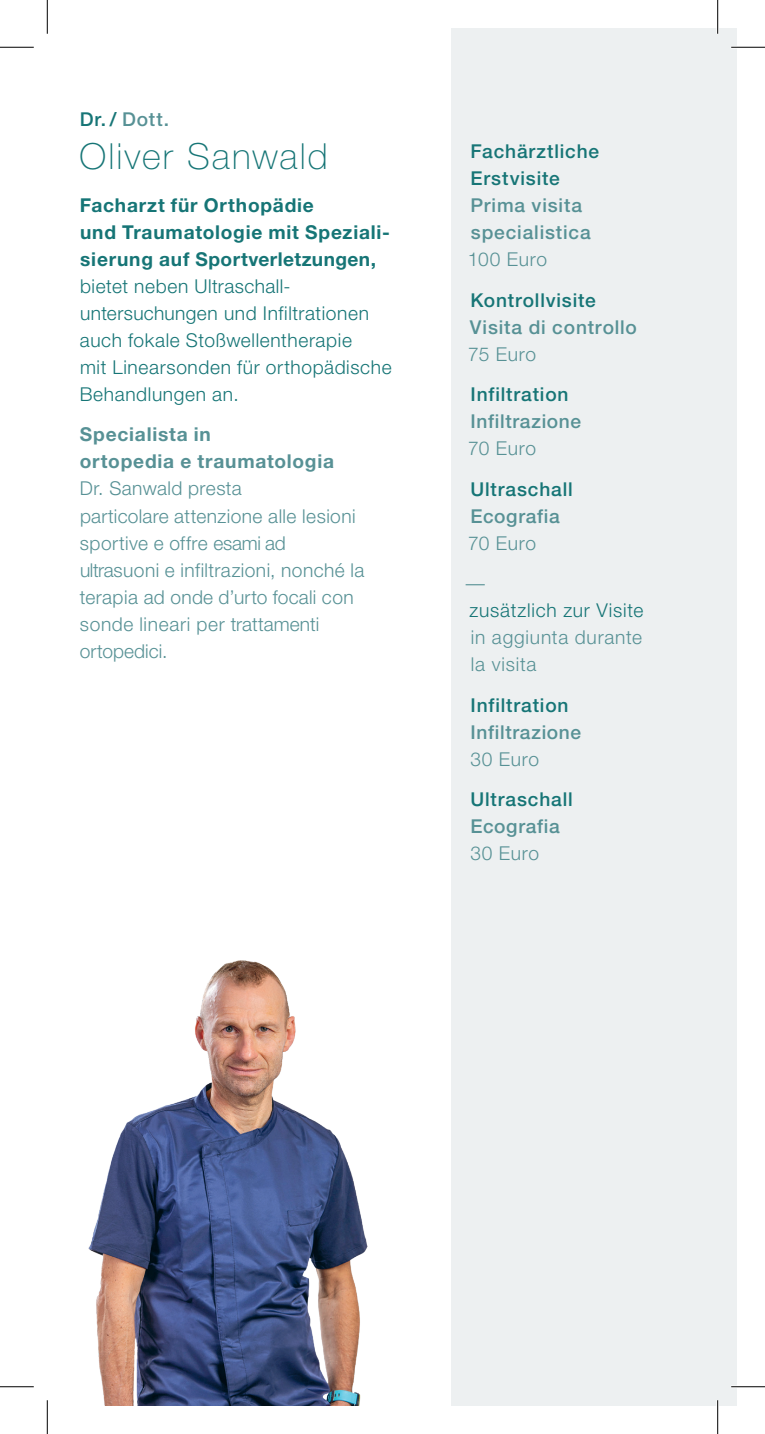
<style>
.page{position:relative;width:765px;height:1434px;background:#fff}
.page>*{position:absolute;margin:0;border:0;box-sizing:border-box;transform-origin:0 0}
.t1{font:100 36px "Helvetica Neue";letter-spacing:.055em;color:#167576}
.t2{font:300 19.12px/27px "Helvetica Neue";letter-spacing:.025em;color:#579195}
.t3{font:300 19.12px/27px "Helvetica Neue";letter-spacing:.035em;color:#167576}
.t4{font:500 19.12px/27px "Helvetica Neue";letter-spacing:.04em;color:#579195}
.t5{font:500 19.12px/27px "Helvetica Neue";letter-spacing:.045em;color:#167576}
.t6{font:700 19.12px/27px "Helvetica Neue";letter-spacing:.04em;color:#167576}
.t7{font:700 19.12px/27px "Helvetica Neue";letter-spacing:.04em;color:#579195}
.s1{color:#167576}
</style>
<div class="page">
<div style="left:450px;top:28px;width:286px;height:1378px;background:#edf0f1"></div>
<img style="left:88px;top:849px;width:363px;height:557px">
<hr style="left:730px;top:46px;width:34px;height:3px;background:#fff">
<hr style="left:730px;top:1385px;width:34px;height:3px;background:#fff">
<hr style="left:716px;top:0;width:2px;height:34px;background:#fff">
<hr style="left:716px;top:1400px;width:2px;height:34px;background:#fff">
<hr style="left:0;top:47px;width:34px;height:1px;background:#000">
<hr style="left:730px;top:47px;width:34px;height:1px;background:#000">
<hr style="left:0;top:1386px;width:34px;height:1px;background:#000">
<hr style="left:730px;top:1386px;width:34px;height:1px;background:#000">
<hr style="left:47px;top:0;width:1px;height:34px;background:#000">
<hr style="left:47px;top:1400px;width:1px;height:34px;background:#000">
<hr style="left:717px;top:0;width:1px;height:34px;background:#000">
<hr style="left:717px;top:1400px;width:1px;height:34px;background:#000">
<p class="t4" style="left:80px;top:106px;width:91px"><span class="s1">Dr. /</span> Dott.</p>
<h1 class="t1" style="left:80px;top:136px;width:249px">Oliver Sanwald</h1>
<p class="t6" style="left:80px;top:191px;width:311px">Facharzt für Orthopädie<br>und Traumatologie mit Speziali&shy;sierung auf Sportverletzungen,</p>
<p class="t3" style="left:80px;top:272px;width:313px">bietet neben Ultraschall&shy;untersuchungen und Infiltrationen auch fokale Stoßwellentherapie<br>mit Linearsonden für orthopädische<br>Behandlungen an.</p>
<p class="t7" style="left:80px;top:421px;width:256px">Specialista in<br>ortopedia e traumatologia</p>
<p class="t2" style="left:80px;top:475px;width:286px">Dr. Sanwald presta<br>particolare attenzione alle lesioni sportive e offre esami ad ultrasuoni e infiltrazioni, nonché la terapia ad onde d’urto focali con sonde lineari per trattamenti ortopedici.</p>
<p class="t5" style="left:470px;top:138px;width:130px">Fachärztliche<br>Erstvisite</p>
<p class="t4" style="left:470px;top:192px;width:122px">Prima visita specialistica</p>
<p class="t2" style="left:467px;top:246px;width:81px">100 Euro</p>
<p class="t5" style="left:470px;top:286px;width:127px">Kontrollvisite</p>
<p class="t4" style="left:469px;top:313px;width:168px">Visita di controllo</p>
<p class="t2" style="left:468px;top:340px;width:69px">75 Euro</p>
<p class="t5" style="left:470px;top:381px;width:99px">Infiltration</p>
<p class="t4" style="left:470px;top:408px;width:112px">Infiltrazione</p>
<p class="t2" style="left:468px;top:435px;width:70px">70 Euro</p>
<p class="t5" style="left:470px;top:475px;width:104px">Ultraschall</p>
<p class="t4" style="left:470px;top:502px;width:91px">Ecografia</p>
<p class="t2" style="left:465px;top:522px;width:72px;line-height:40.5px">70 Euro —</p>
<p class="t3" style="left:469px;top:597px;width:175px">zusätzlich zur Visite</p>
<p class="t2" style="left:470px;top:624px;width:173px">in aggiunta durante la visita</p>
<p class="t5" style="left:470px;top:691px;width:99px">Infiltration</p>
<p class="t4" style="left:470px;top:718px;width:112px">Infiltrazione</p>
<p class="t2" style="left:470px;top:745px;width:70px">30 Euro</p>
<p class="t5" style="left:470px;top:786px;width:104px">Ultraschall</p>
<p class="t4" style="left:470px;top:813px;width:91px">Ecografia</p>
<p class="t2" style="left:470px;top:840px;width:70px">30 Euro</p>
</div>
